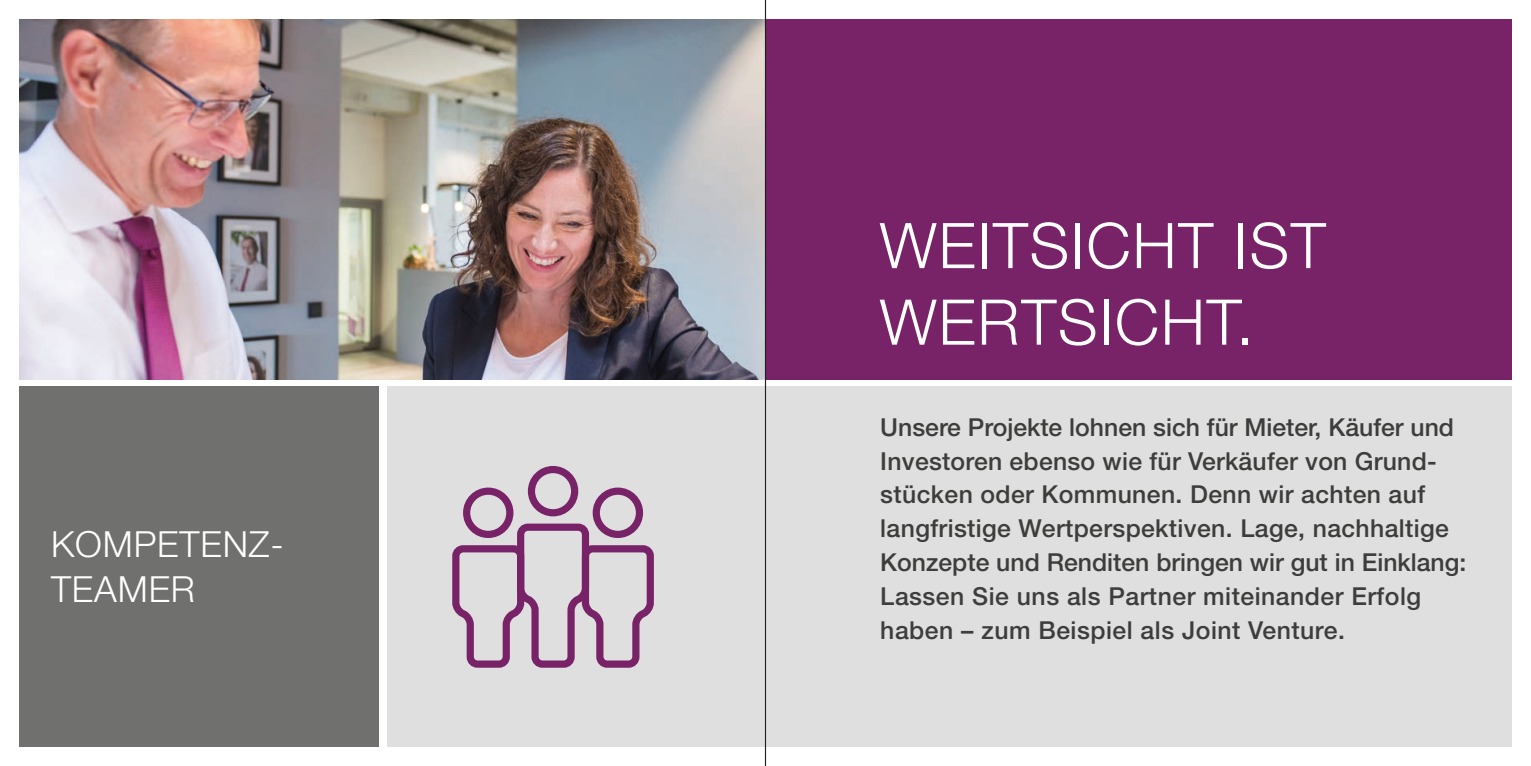
<style>
.page{position:relative;width:1531px;height:766px;background:#fff}
.page>*{position:absolute;margin:0;border:0;box-sizing:border-box;transform-origin:0 0}
.t1{font:300 63px/76.5px "Helvetica Neue LT Pro";letter-spacing:.025em;color:#fff}
.t2{font:300 36px/45px "Helvetica Neue LT Pro";letter-spacing:.025em;color:#fff}
.t3{font:500 24.75px/33.8px "Helvetica Neue LT Pro";letter-spacing:.015em;color:#3d3d3c}
</style>
<div class="page">
<div style="left:387px;top:387px;width:378px;height:359px;background:#dfdfdf"></div>
<div style="left:528px;top:466px;width:50px;height:50px;border:7px solid #782268;border-radius:50%"></div>
<div style="left:593px;top:487px;width:50px;height:51px;border:7px solid #782268;border-radius:50%"></div>
<div style="left:463px;top:487px;width:50px;height:51px;border:7px solid #782268;border-radius:50%"></div>
<svg style="left:452px;top:520px;width:202px;height:148px"></svg>
<div style="left:765px;top:19px;width:747px;height:360px;background:#782268"></div>
<div style="left:765px;top:387px;width:747px;height:359px;background:#dfdfdf"></div>
<img style="left:19px;top:19px;width:746px;height:360px">
<div style="left:19px;top:387px;width:360px;height:359px;background:#70706f"></div>
<hr style="left:765px;top:0;width:1px;height:765px;background:#1d1d1b">
<h2 class="t2" style="left:51px;top:521px;width:234px">KOMPETENZ-<br>TEAMER</h2>
<h1 class="t1" style="left:880px;top:206px;width:448px">WEITSICHT IST<br>WERTSICHT.</h1>
<p class="t3" style="left:880px;top:409px;width:587px">Unsere Projekte lohnen sich für Mieter, Käufer und Investoren ebenso wie für Verkäufer von Grund&shy;stücken oder Kommunen. Denn wir achten auf langfristige Wertperspektiven. Lage, nachhaltige Konzepte und Renditen bringen wir gut in Einklang:<br>Lassen Sie uns als Partner miteinander Erfolg haben – zum Beispiel als Joint Venture.</p>
</div>
